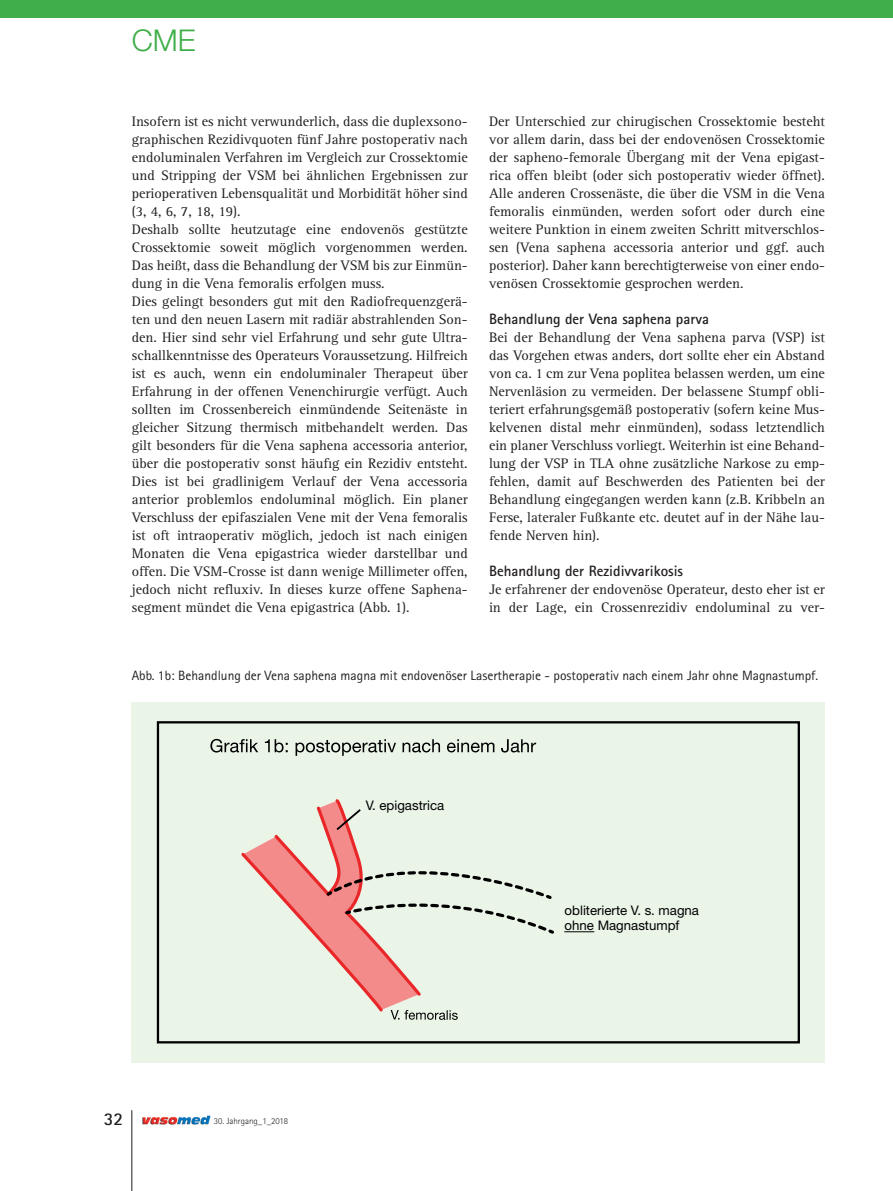
<style>
.page{position:relative;width:893px;height:1191px;background:#fff}
.page>*{position:absolute;margin:0;border:0;box-sizing:border-box;transform-origin:0 0}
.t1{font:300 30px "Helvetica Neue LT Std";color:#40ae49}
.t2{font:700 18px "Rotis Sans Serif Std";color:#231f20}
._03_Sub_10{font:700 15px "Rotis Sans Serif Std";color:#231f20}
._03_Body{font:14.25px/18px "Rotis Serif Std";color:#231f20;text-align:justify}
._03_Bildunterschrift{font:13.5px "Rotis Sans Serif Std";color:#231f20}
.t3{font:13.2px/15.9px "Helvetica Neue LT Std";color:#000001}
.t4{font:300 9px "Rotis Sans Serif Std";color:#231f20}
</style>
<div class="page">
<hr style="left:132px;top:1110px;width:1px;height:81px;background:#231f20">
<img style="left:142px;top:1115px;width:68px;height:9px">
<div style="left:0;top:0;width:893px;height:17px;background:#40ae49"></div>
<div style="left:132px;top:702px;width:693px;height:360px;background:#eaf4e7"></div>
<svg style="left:565px;top:931px;width:29px;height:1px"></svg>
<svg style="left:241px;top:799px;width:313px;height:221px"></svg>
<div style="left:157px;top:721px;width:643px;height:322px;border:2px solid #000001"></div>
<svg style="left:210px;top:739px;width:326px;height:17px"></svg>
<h1 class="t1" style="left:132px;top:22px;width:65px">CME</h1>
<p class="_03_Body" style="left:132px;top:113px;width:337px">Insofern ist es nicht verwunderlich, dass die duplexsono&shy;graphischen Rezidivquoten fünf Jahre postoperativ nach endoluminalen Verfahren im Vergleich zur Crossektomie und Stripping der VSM bei ähnlichen Ergebnissen zur perioperativen Lebensqualität und Morbidität höher sind (3, 4, 6, 7, 18, 19).</p>
<p class="_03_Body" style="left:132px;top:221px;width:337px">Deshalb sollte heutzutage eine endovenös gestützte Crossektomie soweit möglich vorgenommen werden.<br>Das heißt, dass die Behandlung der VSM bis zur Einmün&shy;dung in die Vena femoralis erfolgen muss.</p>
<p class="_03_Body" style="left:132px;top:293px;width:337px">Dies gelingt besonders gut mit den Radiofrequenzgerä&shy;ten und den neuen Lasern mit radiär abstrahlenden Son&shy;den. Hier sind sehr viel Erfahrung und sehr gute Ultra&shy;schallkenntnisse des Operateurs Voraussetzung. Hilfreich ist es auch, wenn ein endoluminaler Therapeut über Erfahrung in der offenen Venenchirurgie verfügt. Auch sollten im Crossenbereich einmündende Seitenäste in gleicher Sitzung thermisch mitbehandelt werden. Das gilt besonders für die Vena saphena accessoria anterior, über die postoperativ sonst häufig ein Rezidiv entsteht.<br>Dies ist bei gradlinigem Verlauf der Vena accessoria anterior problemlos endoluminal möglich. Ein planer Verschluss der epifaszialen Vene mit der Vena femoralis ist oft intraoperativ möglich, jedoch ist nach einigen Monaten die Vena epigastrica wieder darstellbar und offen. Die VSM-Crosse ist dann wenige Millimeter offen, jedoch nicht refluxiv. In dieses kurze offene Saphena&shy;segment mündet die Vena epigastrica (Abb. 1).</p>
<p class="_03_Body" style="left:489px;top:113px;width:337px">Der Unterschied zur chirugischen Crossektomie besteht vor allem darin, dass bei der endovenösen Crossektomie der sapheno-femorale Übergang mit der Vena epigast&shy;rica offen bleibt (oder sich postoperativ wieder öffnet).<br>Alle anderen Crossenäste, die über die VSM in die Vena femoralis einmünden, werden sofort oder durch eine weitere Punktion in einem zweiten Schritt mitverschlos&shy;sen (Vena saphena accessoria anterior und ggf. auch posterior). Daher kann berechtigterweise von einer endo&shy;venösen Crossektomie gesprochen werden.</p>
<p class="_03_Sub_10" style="left:489px;top:309px;width:221px">Behandlung der Vena saphena parva</p>
<p class="_03_Body" style="left:489px;top:329px;width:337px">Bei der Behandlung der Vena saphena parva (VSP) ist das Vorgehen etwas anders, dort sollte eher ein Abstand von ca. 1 cm zur Vena poplitea belassen werden, um eine Nervenläsion zu vermeiden. Der belassene Stumpf obli&shy;teriert erfahrungsgemäß postoperativ (sofern keine Mus&shy;kelvenen distal mehr einmünden), sodass letztendlich ein planer Verschluss vorliegt. Weiterhin ist eine Behand&shy;lung der VSP in TLA ohne zusätzliche Narkose zu emp&shy;fehlen, damit auf Beschwerden des Patienten bei der Behandlung eingegangen werden kann (z.B. Kribbeln an Ferse, lateraler Fußkante etc. deutet auf in der Nähe lau&shy;fende Nerven hin).</p>
<p class="_03_Sub_10" style="left:489px;top:561px;width:196px">Behandlung der Rezidivvarikosis</p>
<p class="_03_Body" style="left:489px;top:581px;width:337px">Je erfahrener der endovenöse Operateur, desto eher ist er in der Lage, ein Crossenrezidiv endoluminal zu ver-</p>
<p class="_03_Bildunterschrift" style="left:132px;top:667px;width:688px">Abb. 1b: Behandlung der Vena saphena magna mit endovenöser Lasertherapie - postoperativ nach einem Jahr ohne Magnastumpf.</p>
<p class="t3" style="left:366px;top:797px;width:80px">V. epigastrica</p>
<p class="t2" style="left:104px;top:1107px;width:21px">32</p>
<p class="t4" style="left:214px;top:1115px;width:76px">30. Jahrgang_1_2018</p>
<p class="t3" style="left:565px;top:901px;width:136px">obliterierte V. s. magna ohne Magnastumpf</p>
</div>
